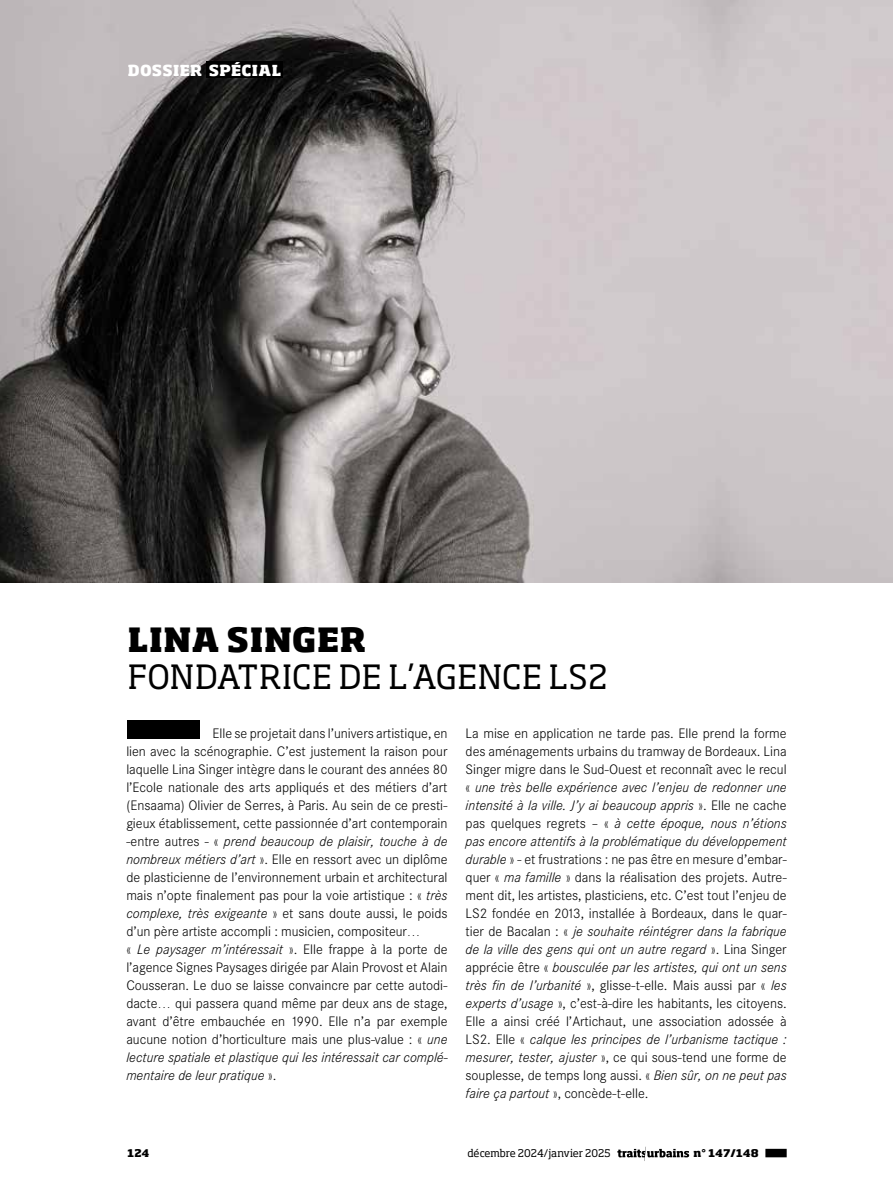
<style>
.page{position:relative;width:893px;height:1191px;background:#fff}
.page>*{position:absolute;margin:0;border:0;box-sizing:border-box;transform-origin:0 0}
.t1{font:33px "Soho Pro";letter-spacing:.01em;color:#000}
.t2{font:800 33px "Soho Pro";letter-spacing:.02em;color:#000}
.t3{font:800 15px "Soho Pro";letter-spacing:.025em;color:#fff}
.t4{font:300 13.5px/18px "Corporate SBQ";letter-spacing:-.005em;color:#000}
.t5{font:10.5px "Soho Pro";letter-spacing:.005em;color:#000}
.t6{font:800 10.5px "Soho Pro";letter-spacing:.005em;color:#000}
.s1{font-style:italic}
</style>
<div class="page">
<img style="left:0;top:0;width:893px;height:582px">
<div style="left:128px;top:720px;width:72px;height:18px;background:#000"></div>
<div style="left:207px;top:62px;width:76px;height:16px;background:#000"></div>
<svg style="left:617px;top:1146px;width:72px;height:15px"></svg>
<div style="left:765px;top:1148px;width:22px;height:9px;background:#000"></div>
<p class="t3" style="left:128px;top:59px;width:155px">DOSSIER SPÉCIAL</p>
<h1 class="t2" style="left:128px;top:615px;width:240px">LINA SINGER</h1>
<h1 class="t1" style="left:128px;top:654px;width:481px">FONDATRICE DE L’AGENCE LS2</h1>
<p class="t4" style="left:126px;top:724px;width:323px;text-indent:86px">Elle se projetait dans l’univers artistique, en lien avec la scénographie. C’est justement la raison pour laquelle Lina Singer intègre dans le courant des années 80 l’Ecole nationale des arts appliqués et des métiers d’art (Ensaama) Olivier de Serres, à Paris. Au sein de ce presti&shy;gieux établissement, cette passionnée d’art contemporain -entre autres - « <span class="s1">prend beaucoup de plaisir, touche à de nombreux métiers d’art</span> ». Elle en ressort avec un diplôme de plasticienne de l’environnement urbain et architectural mais n’opte finalement pas pour la voie artistique : « <span class="s1">très complexe, très exigeante</span> » et sans doute aussi, le poids d’un père artiste accompli : musicien, compositeur…<br>« <span class="s1">Le paysager m’intéressait</span> ». Elle frappe à la porte de l’agence Signes Paysages dirigée par Alain Provost et Alain Cousseran. Le duo se laisse convaincre par cette autodi&shy;dacte… qui passera quand même par deux ans de stage, avant d’être embauchée en 1990. Elle n’a par exemple aucune notion d’horticulture mais une plus-value : « <span class="s1">une lecture spatiale et plastique qui les intéressait car complé&shy;mentaire de leur pratique</span> ».</p>
<p class="t4" style="left:466px;top:724px;width:323px;text-align:justify">La mise en application ne tarde pas. Elle prend la forme des aménagements urbains du tramway de Bordeaux. Lina Singer migre dans le Sud-Ouest et reconnaît avec le recul « <span class="s1">une très belle expérience avec l’enjeu de redonner une intensité à la ville. J’y ai beaucoup appris</span> ». Elle ne cache pas quelques regrets – « <span class="s1">à cette époque, nous n’étions pas encore attentifs à la problématique du développement durable</span> » - et frustrations : ne pas être en mesure d’embar&shy;quer « <span class="s1">ma famille</span> » dans la réalisation des projets. Autre&shy;ment dit, les artistes, plasticiens, etc. C’est tout l’enjeu de LS2 fondée en 2013, installée à Bordeaux, dans le quar&shy;tier de Bacalan : « <span class="s1">je souhaite réintégrer dans la fabrique de la ville des gens qui ont un autre regard</span> ». Lina Singer apprécie être « <span class="s1">bousculée par les artistes, qui ont un sens très fin de l’urbanité</span> », glisse-t-elle. Mais aussi par « <span class="s1">les experts d’usage</span> », c’est-à-dire les habitants, les citoyens.<br>Elle a ainsi créé l’Artichaut, une association adossée à LS2. Elle « <span class="s1">calque les principes de l’urbanisme tactique : mesurer, tester, ajuster</span> », ce qui sous-tend une forme de souplesse, de temps long aussi. « <span class="s1">Bien sûr, on ne peut pas faire ça partout</span> », concède-t-elle.</p>
<p class="t6" style="left:128px;top:1145px;width:23px">124</p>
<p class="t5" style="left:468px;top:1146px;width:145px">décembre 2024/janvier 2025</p>
<p class="t6" style="left:694px;top:1145px;width:67px">n° 147/148</p>
</div>
